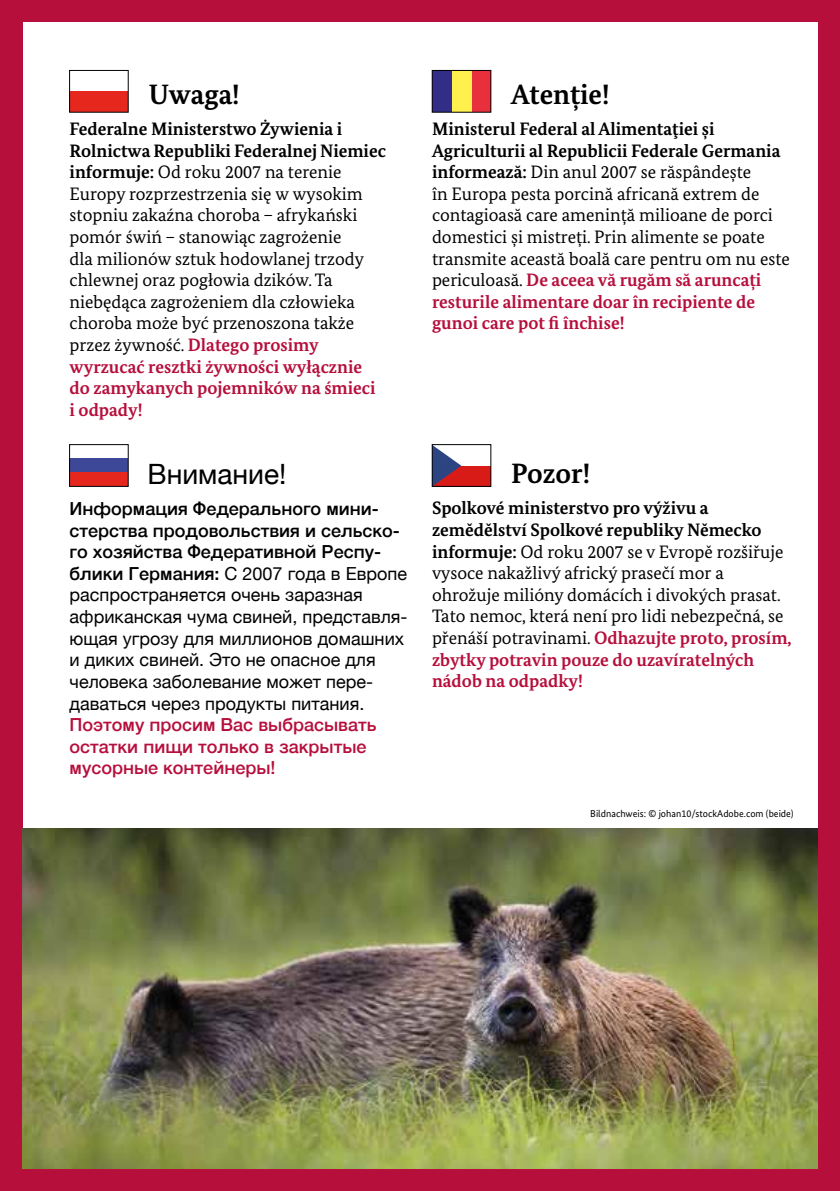
<style>
.page{position:relative;width:840px;height:1191px;background:#fff}
.page>*{position:absolute;margin:0;border:0;box-sizing:border-box;transform-origin:0 0}
.t1{font:700 28px "Bundes Serif";color:#000}
.t2{font:28px "Helvetica Neue";color:#000}
.t3{font:18px/21.6px "Bundes Serif";color:#000}
.t4{font:18px/21.6px "Helvetica Neue";color:#000}
.t5{font:500 18px/21.6px "Helvetica Neue";color:#b60f3c}
.t6{font:10px "Bundes Sans";color:#000}
.s1{font-weight:700}
.s2{font-weight:700;color:#b60f3c}
.s3{font-weight:500}
</style>
<div class="page">
<div style="left:0;top:0;width:839px;height:1191px;background:#b60f3c"></div>
<div style="left:23px;top:23px;width:793px;height:805px;background:#fff"></div>
<div style="left:70px;top:91px;width:58px;height:21px;background:#e5271e"></div>
<img style="left:23px;top:828px;width:793px;height:340px">
<div style="left:70px;top:465px;width:58px;height:21px;background:#e5271e"></div>
<div style="left:70px;top:458px;width:58px;height:14px;background:#3e4898"></div>
<div style="left:69px;top:444px;width:59px;height:42px;border:1px solid #000"></div>
<div style="left:432px;top:70px;width:58px;height:42px;background:#e7303c"></div>
<div style="left:432px;top:70px;width:39px;height:42px;background:#fff04e"></div>
<div style="left:432px;top:70px;width:19px;height:42px;background:#322e87"></div>
<div style="left:432px;top:70px;width:59px;height:42px;border:1px solid #000"></div>
<div style="left:432px;top:445px;width:58px;height:41px;background:#d81b16"></div>
<div style="left:432px;top:445px;width:58px;height:21px;background:#fff"></div>
<svg style="left:434px;top:446px;width:27px;height:38px"></svg>
<div style="left:432px;top:444px;width:59px;height:42px;border:1px solid #000"></div>
<div style="left:69px;top:70px;width:59px;height:42px;border:1px solid #000"></div>
<h1 class="t1" style="left:149px;top:77px;width:92px">Uwaga!</h1>
<p class="t3" style="left:70px;top:118px;width:318px"><span class="s1">Federalne Ministerstwo Żywienia i Rolnictwa Republiki Federalnej Niemiec informuje:</span> Od roku 2007 na terenie Europy rozprzestrzenia się w wysokim stopniu zakaźna choroba – afrykański pomór świń – stanowiąc zagrożenie<br>dla milionów sztuk hodowlanej trzody chlewnej oraz pogłowia dzików. Ta niebędąca zagrożeniem dla człowieka choroba może być przenoszona także przez żywność. <span class="s2">Dlatego prosimy wyrzucać resztki żywności wyłącznie do zamykanych pojemników na śmieci<br>i odpady!</span></p>
<h1 class="t2" style="left:147px;top:454px;width:140px">Внимание!</h1>
<p class="t4" style="left:70px;top:499px;width:339px"><span class="s3">Информация Федерального мини&shy;стерства продовольствия и сельско&shy;го хозяйства Федеративной Респу&shy;блики Германия:</span> С 2007 года в Европе распространяется очень заразная африканская чума свиней, представля&shy;ющая угрозу для миллионов домашних и диких свиней. Это не опасное для человека заболевание может пере&shy;даваться через продукты питания.</p>
<p class="t5" style="left:70px;top:712px;width:308px">Поэтому просим Вас выбрасывать остатки пищи только в закрытые мусорные контейнеры!</p>
<h1 class="t1" style="left:511px;top:77px;width:100px">Atenție!</h1>
<p class="t3" style="left:432px;top:118px;width:359px"><span class="s1">Ministerul Federal al Alimentaţiei și Agriculturii al Republicii Federale Germania informează:</span> Din anul 2007 se răspândește<br>în Europa pesta porcină africană extrem de contagioasă care amenință milioane de porci domestici și mistreți. Prin alimente se poate transmite această boală care pentru om nu este periculoasă. <span class="s2">De aceea vă rugăm să aruncați resturile alimentare doar în recipiente de gunoi care pot fi închise!</span></p>
<h1 class="t1" style="left:511px;top:457px;width:80px">Pozor!</h1>
<p class="t3" style="left:432px;top:497px;width:361px"><span class="s1">Spolkové ministerstvo pro výživu a zemědělství Spolkové republiky Německo informuje:</span> Od roku 2007 se v Evropě rozšiřuje vysoce nakažlivý africký prasečí mor a ohrožuje milióny domácích i divokých prasat.<br>Tato nemoc, která není pro lidi nebezpečná, se přenáší potravinami. <span class="s2">Odhazujte proto, prosím, zbytky potravin pouze do uzavíratelných nádob na odpadky!</span></p>
<p class="t6" style="left:590px;top:807px;width:204px">Bildnachweis: © johan10/stockAdobe.com (beide)</p>
</div>
